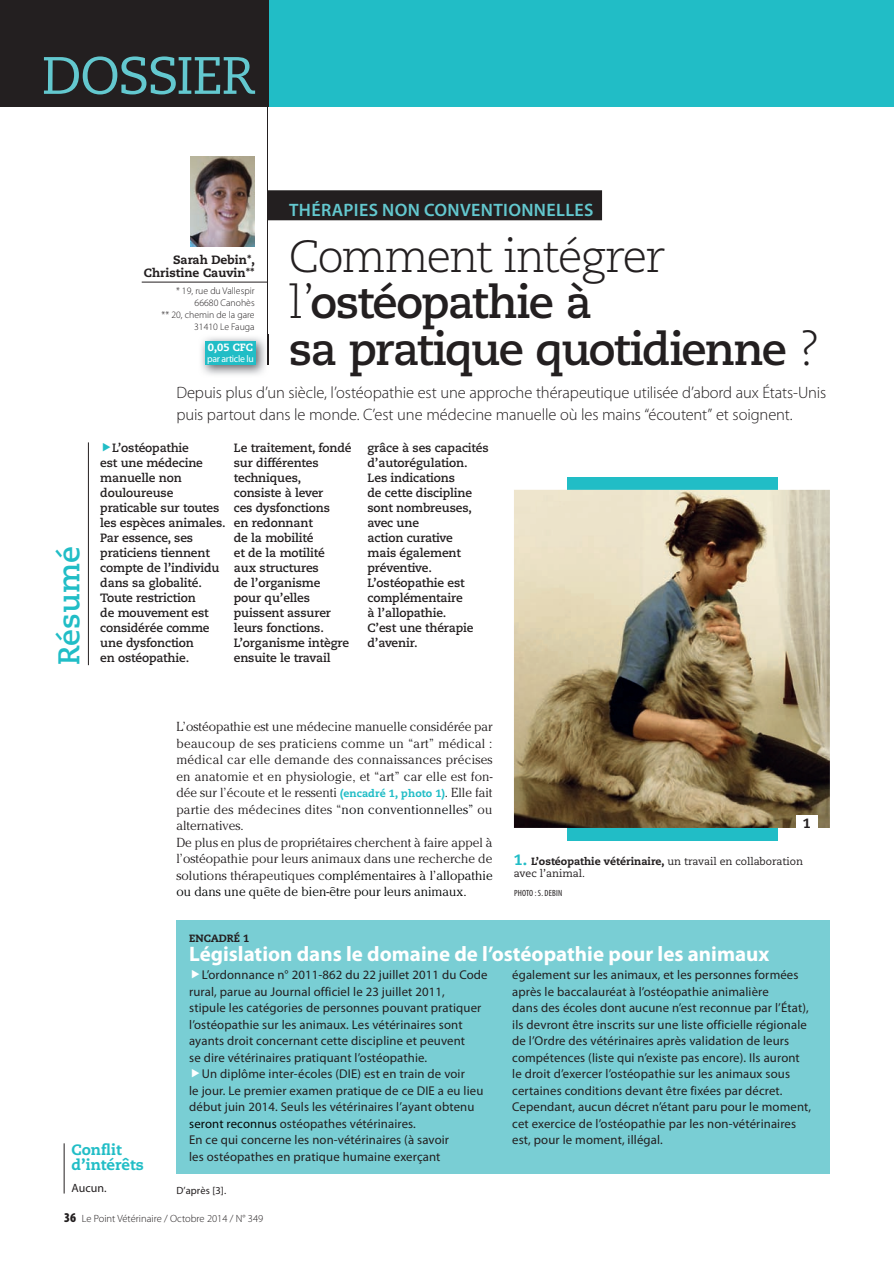
<style>
.page{position:relative;width:894px;height:1264px;background:#fff}
.page>*{position:absolute;margin:0;border:0;box-sizing:border-box;transform-origin:0 0}
.t1{font:52.5px "Caecilia";letter-spacing:-.03em;color:#63c8cf}
.t2{font:700 45px/46.5px "Caecilia";letter-spacing:-.04em;color:#231f20}
.t3{font:700 30px "Caecilia";color:#21bdc6}
.t4{font:700 21px "Myriad Pro";color:#fff}
.t5{font:600 18px "Myriad Pro";letter-spacing:.02em;color:#63c8cf}
.t6{font:300 16.5px/22.5px "Myriad Pro";letter-spacing:-.01em;color:#231f20}
.t7{font:800 15px/15px "Caecilia";color:#21bdc6}
.t8{font:800 13.5px "Caecilia";color:#231f20}
.t9{font:300 13.05px/16.5px "Cheltenham";letter-spacing:.005em;color:#231f20}
.t10{font:12.75px/16.5px "Myriad Pro";letter-spacing:.01em;color:#231f20}
.t11{font:700 12px/15px "Caecilia";letter-spacing:-.01em;color:#231f20}
.t12{font:800 12px/13.5px "Caecilia";color:#231f20;text-align:right}
.t13{font:12px "Myriad Pro";color:#231f20}
.t14{font:10.5px/12px "Caecilia";color:#231f20}
.t15{font:300 10.5px "Myriad Pro";color:#231f20}
.t16{font:10.5px "Myriad Pro";letter-spacing:.01em;color:#231f20}
.t17{font:800 10.5px "Caecilia";color:#231f20}
.t18{font:800 10.5px "Caecilia";color:#fff}
.t19{font:300 9.75px/12px "Myriad Pro";color:#231f20;text-align:right}
.t20{font:9.75px "Myriad Pro";letter-spacing:-.03em;color:#fff}
.t21{font:condensed 9px "Myriad Pro";letter-spacing:.02em;color:#231f20}
.s1{font-weight:300}
.s2{font-family:"Caecilia";font-weight:800;font-size:10.5px;color:#21bdc6}
.s3{color:#0b0d11}
.s4{color:#030505}
.s5{font-weight:800;font-size:15px;color:#21bdc6}
.s6{font-weight:800}
.s7{font-weight:900;font-stretch:condensed;font-size:13.5px}
</style>
<div class="page">
<div style="left:268px;top:0;width:625px;height:107px;background:#21bdc6"></div>
<hr style="left:88px;top:442px;width:1px;height:223px;background:#231f20">
<div style="left:566px;top:477px;width:211px;height:363px;background:#21bdc6"></div>
<hr style="left:267px;top:0;width:1px;height:365px;background:#231f20">
<div style="left:267px;top:190px;width:335px;height:30px;background:#231f20"></div>
<hr style="left:142px;top:282px;width:125px;height:1px;background:#231f20">
<img style="left:191px;top:157px;width:64px;height:89px">
<img style="left:201px;top:337px;width:65px;height:38px">
<div style="left:205px;top:341px;width:51px;height:24px;background:#21bdc6"></div>
<div style="left:0;top:0;width:268px;height:107px;background:#231f20"></div>
<hr style="left:64px;top:1143px;width:1px;height:50px;background:#231f20">
<div style="left:176px;top:920px;width:654px;height:254px;background:#79ced4"></div>
<img style="left:514px;top:490px;width:315px;height:338px">
<div style="left:796px;top:815px;width:21px;height:13px;background:#fff"></div>
<h1 class="t1" style="left:42px;top:45px;width:215px">DOSSIER</h1>
<p class="t12" style="left:144px;top:253px;width:113px">sarah debin*, christine cauvin**</p>
<p class="t19" style="left:161px;top:284px;width:95px">* 19, rue du Vallespir<br>66680 Canohès<br>** 20, chemin de la gare<br>31410 Le Fauga</p>
<p class="t18" style="left:208px;top:341px;width:47px">0,05 cfc</p>
<p class="t20" style="left:207px;top:352px;width:48px">par article lu</p>
<h3 class="t5" style="left:289px;top:199px;width:306px">THÉRAPIES NON CONVENTIONNELLES</h3>
<h2 class="t2" style="left:289px;top:234px;width:532px"><span class="s1">Comment intégrer l’</span>ostéopathie à<br>sa pratique quotidienne <span class="s1">?</span></h2>
<h3 class="t3" style="left:51px;top:665px;width:120px;rotate:-90deg">Résumé</h3>
<p class="t6" style="left:176px;top:380px;width:651px">Depuis plus d’un siècle, l’ostéopathie est une approche thérapeutique utilisée d’abord aux États-Unis puis partout dans le monde. C’est une médecine manuelle où les mains “écoutent” et soignent.</p>
<p class="t11" style="left:100px;top:440px;width:127px;text-indent:12px">L’ostéopathie<br>est une médecine manuelle non douloureuse praticable sur toutes les espèces animales.<br>Par essence, ses praticiens tiennent compte de l’individu dans sa globalité.<br>Toute restriction<br>de mouvement est considérée comme une dysfonction<br>en ostéopathie.</p>
<p class="t11" style="left:234px;top:440px;width:119px">Le traitement, fondé sur différentes techniques, consiste à lever<br>ces dysfonctions<br>en redonnant<br>de la mobilité<br>et de la motilité<br>aux structures<br>de l’organisme<br>pour qu’elles puissent assurer leurs fonctions.<br>L’organisme intègre ensuite le travail</p>
<p class="t11" style="left:367px;top:440px;width:123px">grâce à ses capacités d’autorégulation.<br>Les indications<br>de cette discipline sont nombreuses, avec une<br>action curative<br>mais également préventive.<br>L’ostéopathie est complémentaire<br>à l’allopathie.<br>C’est une thérapie d’avenir.</p>
<p class="t9" style="left:176px;top:718px;width:318px">L’ostéopathie est une médecine manuelle considérée par beaucoup de ses praticiens comme un “art” médical : médical car elle demande des connaissances précises en anatomie et en physiologie, et “art” car elle est fon&shy;dée sur l’écoute et le ressenti <span class="s2">(encadré 1, photo 1)</span>. Elle fait partie des médecines dites “<span class="s3">non conventionnelles”</span> ou alternatives.<br>De plus en plus de propriétaires cherchent à faire appel à l’ostéopathie pour leurs animaux dans une recherche de solutions thérapeutiques c<span class="s4">omplémentaires à l’allopathie ou dans une quête de bien-être pour leurs animaux.</span></p>
<p class="t8" style="left:802px;top:814px;width:9px">1</p>
<p class="t14" style="left:514px;top:855px;width:290px"><span class="s5">1.</span> <span class="s6">l’ostéopathie vétérinaire,</span> un travail en collaboration avec l’animal.</p>
<p class="t21" style="left:514px;top:887px;width:50px">PHOTO : S. DEBIN</p>
<p class="t7" style="left:71px;top:1142px;width:74px">conflit d’intérêts</p>
<p class="t13" style="left:71px;top:1180px;width:37px">Aucun.</p>
<p class="t17" style="left:189px;top:931px;width:62px">encadré 1</p>
<h3 class="t4" style="left:189px;top:940px;width:581px">législation dans le domaine de l’ostéopathie pour les animaux</h3>
<p class="t10" style="left:202px;top:966px;width:287px">L’ordonnance n° 2011-862 du 22 juillet 2011 du Code</p>
<p class="t10" style="left:189px;top:982px;width:257px">rural, parue au Journal officiel le 23 juillet 2011,</p>
<p class="t10" style="left:189px;top:999px;width:294px">stipule les catégories de personnes pouvant pratiquer</p>
<p class="t10" style="left:189px;top:1015px;width:275px">l’ostéopathie sur les animaux. Les vétérinaires sont</p>
<p class="t10" style="left:189px;top:1032px;width:277px">ayants droit concernant cette discipline et peuvent</p>
<p class="t10" style="left:189px;top:1048px;width:239px">se dire vétérinaires pratiquant l’ostéopathie.</p>
<p class="t10" style="left:202px;top:1065px;width:264px">Un diplôme inter-écoles (DIE) est en train de voir</p>
<p class="t10" style="left:189px;top:1081px;width:296px">le jour. Le premier examen pratique de ce DIE a eu lieu</p>
<p class="t10" style="left:189px;top:1098px;width:287px">début juin 2014. Seuls les vétérinaires l’ayant obtenu</p>
<p class="t10" style="left:189px;top:1114px;width:228px"><span class="s4">seront reconnus</span> ostéopathes vétérinaires.</p>
<p class="t10" style="left:189px;top:1131px;width:261px">En ce qui concerne les non-vétérinaires (à savoir</p>
<p class="t10" style="left:189px;top:1147px;width:253px">les ostéopathes en pratique humaine exerçant</p>
<p class="t10" style="left:512px;top:966px;width:300px">également sur les animaux, et les personnes formées après le baccalauréat à l’ostéopathie animalière<br>dans des écoles dont aucune n’est reconnue par l’État), ils devront être inscrits sur une liste officielle régionale de l’Ordre des vétérinaires après validation de leurs compétences (liste qui n’existe pas encore). Ils auront le droit d’exercer l’ostéopathie sur les animaux sous certaines conditions devant être fixées par décret.<br>Cependant, aucun décret n’étant paru pour le moment, cet exercice de l’ostéopathie par les non-vétérinaires est, pour le moment, illégal.</p>
<p class="t16" style="left:176px;top:1183px;width:51px">D’après [3].</p>
<p class="t15" style="left:64px;top:1212px;width:201px"><span class="s7">36</span> Le Point Vétérinaire / Octobre 2014 / N° 349</p>
</div>
